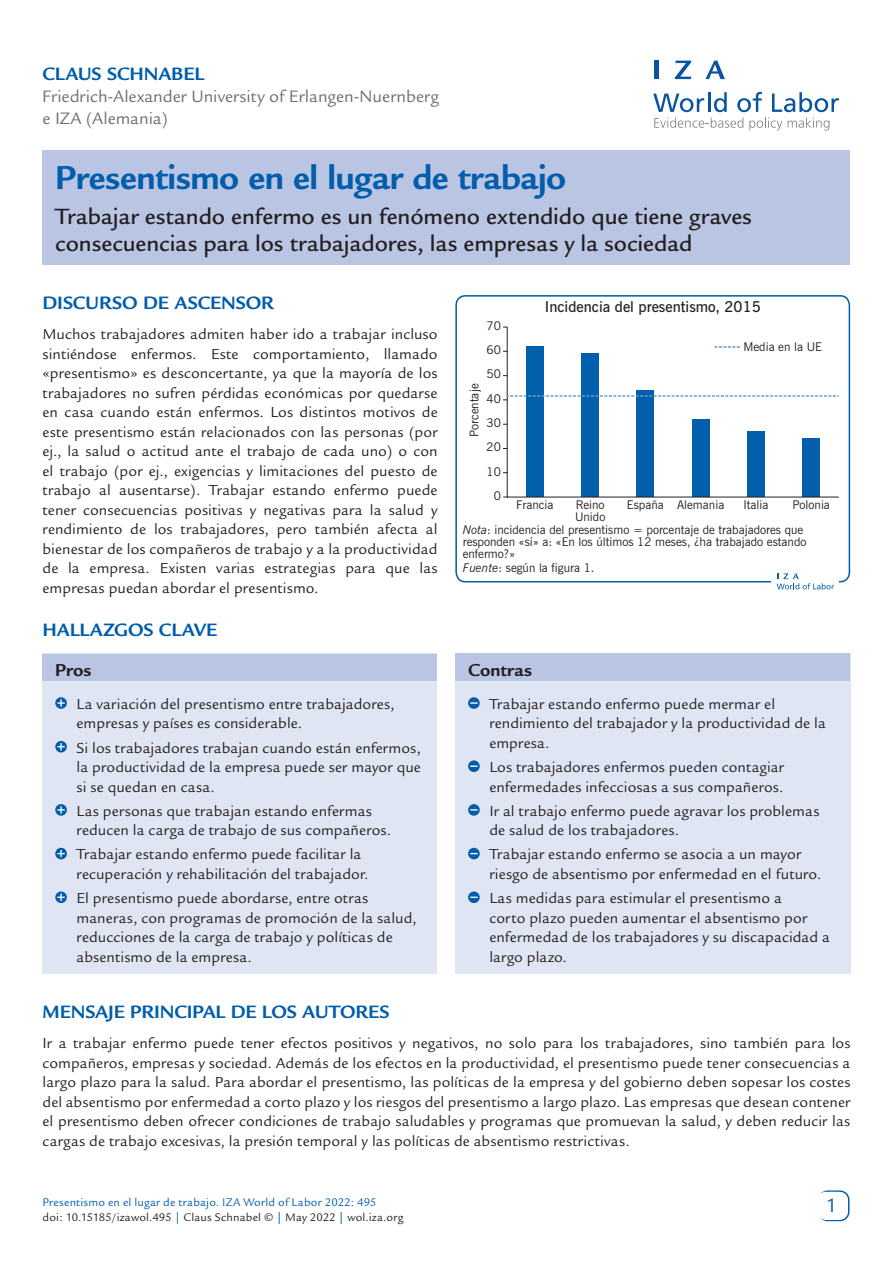
<style>
.page{position:relative;width:893px;height:1263px;background:#fff}
.page>*{position:absolute;margin:0;border:0;box-sizing:border-box;transform-origin:0 0}
.Cover__Title{font:700 36px "Legacy Sans";letter-spacing:-.01em;color:#015dab}
.Cover__Subtitle{font:500 24px/27px "Legacy Sans";color:#231f20}
.t1{font:21px "Legacy Sans";color:#015dab}
.Main__A_Level_Headin{font:700 19.5px "Legacy Sans";letter-spacing:-.005em;color:#015dab}
.Cover__AuthorName{font:700 19.5px "Legacy Sans";letter-spacing:-.01em;color:#015dab}
.Cover__Pro_Con_Heade{font:700 18.75px "Legacy Sans";color:#231f20}
.Cover__Affiliation{font:18px/21.6px "Legacy Sans";color:#6c6d70}
.Main__Bodytext{font:15.75px/19.5px "Legacy Sans";letter-spacing:.005em;color:#231f20;text-align:justify}
.Cover__Pro_Con_Bulle{font:15.75px/19.5px "Legacy Sans";letter-spacing:.005em;color:#231f20}
.t2{font:600 15px "News Gothic BT";color:#231f20}
.t3{font:12px/12px "News Gothic BT";color:#231f20}
.t4{font:12px "Legacy Sans";letter-spacing:.015em;color:#231f20}
.Cover_Footer{font:12px "Legacy Sans";letter-spacing:.015em;color:#015dab}
.s1{font-style:italic}
.s2{color:#015dab}
</style>
<div class="page">
<div style="left:43px;top:150px;width:807px;height:114px;background:#b9c5e3"></div>
<div style="left:818px;top:1190px;width:31px;height:31px;border:2px solid #015dab;border-radius:9px"></div>
<div style="left:817px;top:1192px;width:30px;height:28px;background:#fff;border-radius:9px"></div>
<svg style="left:653px;top:92px;width:186px;height:39px"></svg>
<hr style="left:654px;top:61px;width:4px;height:18px;background:#0854a0">
<svg style="left:675px;top:61px;width:16px;height:18px"></svg>
<svg style="left:705px;top:61px;width:20px;height:18px"></svg>
<div style="left:455px;top:654px;width:395px;height:320px;background:#e0e5f3"></div>
<div style="left:455px;top:653px;width:395px;height:28px;background:#b9c5e3"></div>
<div style="left:468px;top:697px;width:12px;height:12px;background:#015dab;border-radius:50%"></div>
<svg style="left:470px;top:702px;width:8px;height:2px"></svg>
<div style="left:468px;top:760px;width:12px;height:12px;background:#015dab;border-radius:50%"></div>
<svg style="left:470px;top:765px;width:8px;height:2px"></svg>
<svg style="left:468px;top:804px;width:12px;height:12px"></svg>
<svg style="left:468px;top:848px;width:12px;height:11px"></svg>
<div style="left:468px;top:891px;width:12px;height:12px;background:#015dab;border-radius:50%"></div>
<svg style="left:470px;top:896px;width:8px;height:2px"></svg>
<div style="left:43px;top:654px;width:394px;height:320px;background:#e0e5f3"></div>
<div style="left:43px;top:654px;width:394px;height:26px;background:#b9c5e3"></div>
<svg style="left:55px;top:697px;width:12px;height:12px"></svg>
<svg style="left:57px;top:699px;width:8px;height:8px"></svg>
<svg style="left:55px;top:741px;width:12px;height:11px"></svg>
<svg style="left:57px;top:743px;width:8px;height:7px"></svg>
<svg style="left:55px;top:804px;width:12px;height:12px"></svg>
<svg style="left:57px;top:806px;width:8px;height:7px"></svg>
<svg style="left:55px;top:848px;width:12px;height:11px"></svg>
<svg style="left:57px;top:850px;width:8px;height:7px"></svg>
<svg style="left:55px;top:891px;width:12px;height:12px"></svg>
<svg style="left:57px;top:893px;width:8px;height:8px"></svg>
<svg style="left:455px;top:295px;width:395px;height:288px"></svg>
<div style="left:772px;top:568px;width:67px;height:27px;background:#fff"></div>
<svg style="left:777px;top:573px;width:57px;height:16px"></svg>
<svg style="left:506px;top:326px;width:334px;height:172px"></svg>
<svg style="left:503px;top:395px;width:336px;height:5px"></svg>
<svg style="left:714px;top:346px;width:26px;height:2px"></svg>
<p class="Cover__AuthorName" style="left:43px;top:63px;width:163px">CLAUS SCHNABEL</p>
<p class="Cover__Affiliation" style="left:43px;top:86px;width:398px">Friedrich-Alexander University of Erlangen-Nuernberg e IZA (Alemania)</p>
<p class="Cover__Title" style="left:55px;top:157px;width:512px">Presentismo en el lugar de trabajo</p>
<p class="Cover__Subtitle" style="left:55px;top:204px;width:698px">Trabajar estando enfermo es un fenómeno extendido que tiene graves consecuencias para los trabajadores, las empresas y la sociedad</p>
<p class="Main__A_Level_Headin" style="left:43px;top:292px;width:233px">DISCURSO DE ASCENSOR</p>
<p class="Main__Bodytext" style="left:43px;top:325px;width:397px">Muchos trabajadores admiten haber ido a trabajar incluso sintiéndose enfermos. Este comportamiento, llamado «presentismo» es desconcertante, ya que la mayoría de los trabajadores no sufren pérdidas económicas por quedarse en casa cuando están enfermos. Los distintos motivos de este presentismo están relacionados con las personas (por ej., la salud o actitud ante el trabajo de cada uno) o con el trabajo (por ej., exigencias y limitaciones del puesto de trabajo al ausentarse). Trabajar estando enfermo puede tener consecuencias positivas y negativas para la salud y rendimiento de los trabajadores, pero también afecta al bienestar de los compañeros de trabajo y a la productividad de la empresa. Existen varias estrategias para que las empresas puedan abordar el presentismo.</p>
<p class="Main__A_Level_Headin" style="left:43px;top:619px;width:176px">HALLAZGOS CLAVE</p>
<p class="Cover__Pro_Con_Heade" style="left:55px;top:659px;width:38px">Pros</p>
<p class="Cover__Pro_Con_Bulle" style="left:77px;top:694px;width:320px">La variación del presentismo entre trabajadores, empresas y países es considerable.</p>
<p class="Cover__Pro_Con_Bulle" style="left:77px;top:738px;width:346px;text-align:justify">Si los trabajadores trabajan cuando están enfermos, la productividad de la empresa puede ser mayor que si se quedan en casa.</p>
<p class="Cover__Pro_Con_Bulle" style="left:77px;top:801px;width:316px">Las personas que trabajan estando enfermas reducen la carga de trabajo de sus compañeros.</p>
<p class="Cover__Pro_Con_Bulle" style="left:77px;top:845px;width:294px">Trabajar estando enfermo puede facilitar la recuperación y rehabilitación del trabajador.</p>
<p class="Cover__Pro_Con_Bulle" style="left:77px;top:888px;width:341px">El presentismo puede abordarse, entre otras maneras, con programas de promoción de la salud, reducciones de la carga de trabajo y políticas de absentismo de la empresa.</p>
<p class="t3" style="left:487px;top:319px;width:16px">70</p>
<p class="t3" style="left:487px;top:344px;width:16px">60</p>
<p class="t3" style="left:487px;top:368px;width:16px">50</p>
<p class="t3" style="left:468px;top:437px;width:55px;rotate:-90deg">Porcentaje</p>
<p class="t3" style="left:487px;top:392px;width:16px">40</p>
<p class="t3" style="left:487px;top:417px;width:16px">30</p>
<p class="t3" style="left:487px;top:441px;width:16px">20</p>
<p class="t3" style="left:487px;top:465px;width:16px">10</p>
<p class="t3" style="left:494px;top:489px;width:9px">0</p>
<p class="t2" style="left:545px;top:298px;width:217px">Incidencia del presentismo, 2015</p>
<p class="t3" style="left:743px;top:340px;width:80px">Media en la UE</p>
<p class="t3" style="left:516px;top:499px;width:39px">Francia</p>
<p class="t3" style="left:575px;top:499px;width:32px">Reino<br>Unido</p>
<p class="t3" style="left:627px;top:499px;width:99px">España Alemania</p>
<p class="t3" style="left:743px;top:499px;width:27px">Italia</p>
<p class="t3" style="left:792px;top:499px;width:39px">Polonia</p>
<p class="t3" style="left:463px;top:524px;width:345px"><span class="s1">Nota</span>: incidencia del presentismo = porcentaje de trabajadores que responden «sí» a: «En los últimos 12 meses, ¿ha trabajado estando enfermo?»</p>
<p class="t3" style="left:463px;top:562px;width:133px"><span class="s1">Fuente</span>: según la figura 1.</p>
<p class="Cover__Pro_Con_Heade" style="left:468px;top:659px;width:65px">Contras</p>
<p class="Cover__Pro_Con_Bulle" style="left:489px;top:694px;width:338px">Trabajar estando enfermo puede mermar el rendimiento del trabajador y la productividad de la empresa.</p>
<p class="Cover__Pro_Con_Bulle" style="left:489px;top:757px;width:296px">Los trabajadores enfermos pueden contagiar enfermedades infecciosas a sus compañeros.</p>
<p class="Cover__Pro_Con_Bulle" style="left:489px;top:801px;width:332px">Ir al trabajo enfermo puede agravar los problemas de salud de los trabajadores.</p>
<p class="Cover__Pro_Con_Bulle" style="left:489px;top:845px;width:333px">Trabajar estando enfermo se asocia a un mayor riesgo de absentismo por enfermedad en el futuro.</p>
<p class="Cover__Pro_Con_Bulle" style="left:489px;top:888px;width:342px">Las medidas para estimular el presentismo a<br>corto plazo pueden aumentar el absentismo por enfermedad de los trabajadores y su discapacidad a largo plazo.</p>
<p class="Main__A_Level_Headin" style="left:43px;top:1001px;width:349px">MENSAJE PRINCIPAL DE LOS AUTORES</p>
<p class="Main__Bodytext" style="left:43px;top:1033px;width:809px">Ir a trabajar enfermo puede tener efectos positivos y negativos, no solo para los trabajadores, sino también para los compañeros, empresas y sociedad. Además de los efectos en la productividad, el presentismo puede tener consecuencias a largo plazo para la salud. Para abordar el presentismo, las políticas de la empresa y del gobierno deben sopesar los costes del absentismo por enfermedad a corto plazo y los riesgos del presentismo a largo plazo. Las empresas que desean contener el presentismo deben ofrecer condiciones de trabajo saludables y programas que promuevan la salud, y deben reducir las cargas de trabajo excesivas, la presión temporal y las políticas de absentismo restrictivas.</p>
<p class="Cover_Footer" style="left:43px;top:1195px;width:335px">Presentismo en el lugar de trabajo. IZA World of Labor 2022: 495</p>
<p class="t4" style="left:43px;top:1210px;width:362px">doi: 10.15185/izawol.495 <span class="s2">|</span> Claus Schnabel © <span class="s2">|</span> May 2022 <span class="s2">|</span> wol.iza.org</p>
<p class="t1" style="left:826px;top:1194px;width:13px">1</p>
<p class="t1" style="left:828px;top:1194px;width:13px">2</p>
</div>
